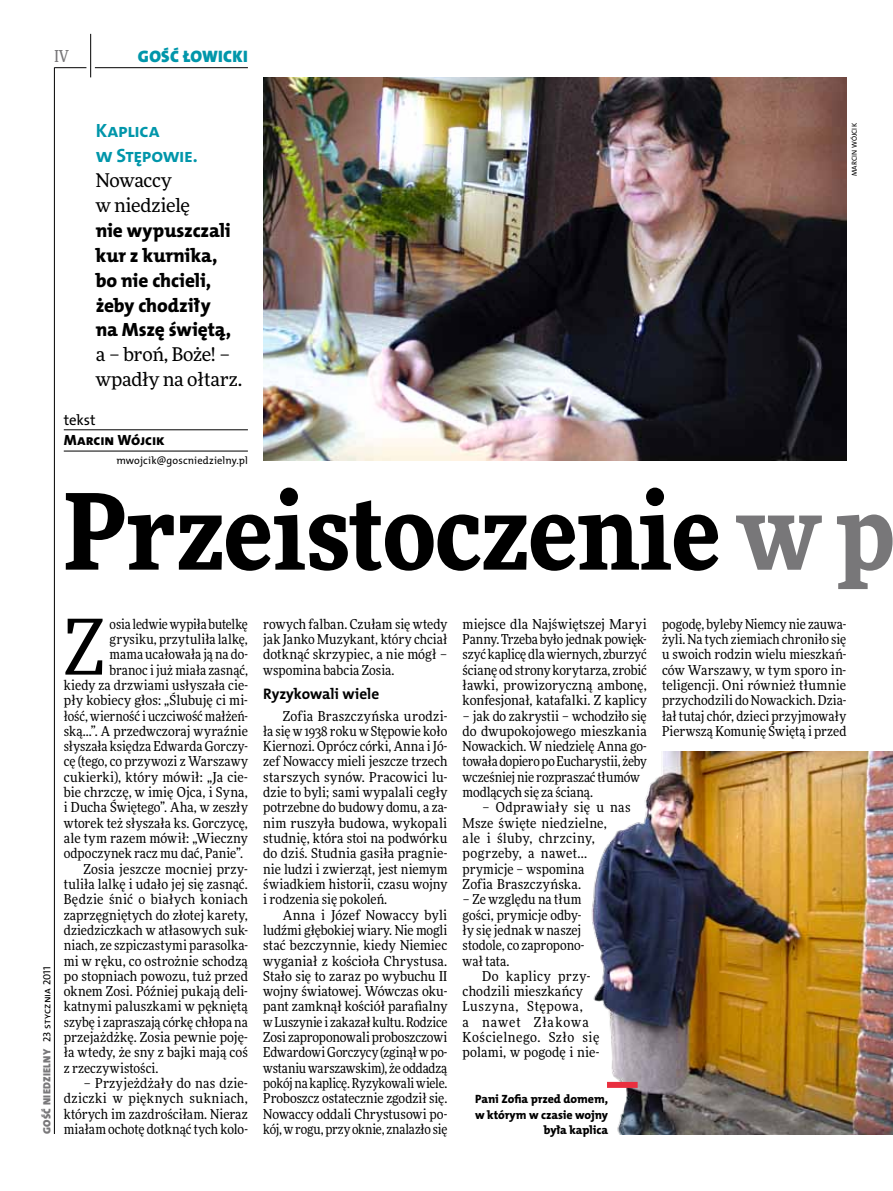
<style>
.page{position:relative;width:893px;height:1191px;background:#fff}
.page>*{position:absolute;margin:0;border:0;box-sizing:border-box;transform-origin:0 0}
.t1{font:900 105px "Freeday Narrow";letter-spacing:-.005em;color:#000}
.t2{font:76.95px "Freeday Narrow News";color:#000}
.t3{font:19.35px/24.9px "The Mix HP8 Ex Bld";letter-spacing:-.01em;color:#000}
.t4{font:19.35px/24.9px "The Mix HP7 Bld";letter-spacing:-.02em;color:#0096aa}
.t5{font:18.9px/24.9px "Freeday News";letter-spacing:-.015em;color:#000}
.t6{font:16.65px "The Mix HP9 Blk";letter-spacing:.02em;color:#0096aa}
.t7{font:500 16.5px "Freeday Narrow";color:#787779;scale:.9 1}
.t8{font:15.3px "The Mix HP7 Bld";color:#000}
.t9{font:14.85px "The Mix HP8 Ex Bld";color:#000}
.t10{font:14.85px "The Mix HP5 Plain";letter-spacing:-.005em;color:#000}
.t11{font:13.65px/15.3px "Freeday Narrow News";letter-spacing:.005em;color:#000;text-align:justify}
.t12{font:13.65px/15.3px "Freeday Narrow News";letter-spacing:.03em;color:#000}
.t13{font:13.65px "Freeday Narrow News";letter-spacing:.025em;color:#000}
.t14{font:12px/15.3px "The Mix HP8 Ex Bld";letter-spacing:-.005em;color:#000;text-align:right}
.t15{font:10.5px "The Mix HP9 Blk";letter-spacing:.025em;color:#787779}
.t16{font:10.5px "The Mix HP5 Plain";letter-spacing:.01em;color:#000}
.t17{font:7.2px "The Mix HP5 Plain";color:#000}
.s1{font-family:"The Mix HP5 Plain";color:#000}
.s2{color:#787779}
</style>
<div class="page">
<hr style="left:54px;top:67px;width:1px;height:1067px;background:#000">
<hr style="left:90px;top:34px;width:1px;height:43px;background:#000">
<hr style="left:54px;top:67px;width:32px;height:1px;background:#000">
<hr style="left:95px;top:67px;width:153px;height:1px;background:#000">
<hr style="left:64px;top:429px;width:184px;height:1px;background:#000">
<hr style="left:64px;top:451px;width:184px;height:1px;background:#000">
<img style="left:263px;top:77px;width:583px;height:383px">
<img style="left:591px;top:751px;width:302px;height:383px">
<div style="left:607px;top:1081px;width:31px;height:6px;background:#e92f3f"></div>
<p class="t7" style="left:54px;top:46px;width:17px">IV</p>
<p class="t6" style="left:138px;top:46px;width:111px">GOŚĆ ŁOWICKI</p>
<h3 class="t4" style="left:96px;top:118px;width:104px">Kaplica<br>w Stępowie.</h3>
<h3 class="t5" style="left:96px;top:167px;width:96px">Nowaccy w niedzielę</h3>
<h3 class="t3" style="left:96px;top:218px;width:137px">nie wypuszczali kur z kurnika, bo nie chcieli, żeby chodziły na Mszę świętą,</h3>
<h3 class="t5" style="left:96px;top:342px;width:148px">a – broń, Boże! – wpadły na ołtarz.</h3>
<p class="t10" style="left:64px;top:410px;width:33px">tekst</p>
<p class="t9" style="left:64px;top:430px;width:103px">Marcin Wójcik</p>
<p class="t16" style="left:116px;top:454px;width:133px">mwojcik@goscniedzielny.pl</p>
<p class="t17" style="left:850px;top:176px;width:55px;rotate:-90deg">Marcin Wójcik</p>
<p class="t15" style="left:40px;top:1134px;width:169px;rotate:-90deg">GOŚĆ NIEDZIELNY <span class="s1">23 stycznia 2011</span></p>
<h1 class="t1" style="left:64px;top:463px;width:832px">Przeistoczenie <span class="s2">w p</span></h1>
<h2 class="t2" style="left:64px;top:600px;width:42px">Z</h2>
<p class="t11" style="left:110px;top:616px;width:140px">osia ledwie wypiła butelkę</p>
<p class="t11" style="left:263px;top:616px;width:186px">rowych falban. Czułam się wtedy jak Janko Muzykant, który chciał dotknąć skrzypiec, a nie mógł – wspomina babcia Zosia.</p>
<p class="t8" style="left:263px;top:683px;width:118px">Ryzykowali wiele</p>
<p class="t11" style="left:263px;top:708px;width:186px;text-indent:20px">Zofia Braszczyńska urodzi&shy;ła się w 1938 roku w Stępowie koło Kiernozi. Oprócz córki, Anna i Jó&shy;zef Nowaccy mieli jeszcze trzech starszych synów. Pracowici lu&shy;dzie to byli; sami wypalali cegły potrzebne do budowy domu, a za&shy;nim ruszyła budowa, wykopali studnię, która stoi na podwórku do dziś. Studnia gasiła pragnie&shy;nie ludzi i zwierząt, jest niemym świadkiem historii, czasu wojny i rodzenia się pokoleń.</p>
<p class="t11" style="left:263px;top:907px;width:186px;text-indent:20px">Anna i Józef Nowaccy byli ludźmi głębokiej wiary. Nie mogli stać bezczynnie, kiedy Niemiec wyganiał z kościoła Chrystusa.<br>Stało się to zaraz po wybuchu II wojny światowej. Wówczas oku&shy;pant zamknął kościół parafialny w Luszynie i zakazał kultu. Rodzice Zosi zaproponowali proboszczowi Edwardowi Gorczycy (zginął w po&shy;wstaniu warszawskim), że oddadzą pokój na kaplicę. Ryzykowali wiele.<br>Proboszcz ostatecznie zgodził się.<br>Nowaccy oddali Chrystusowi po&shy;kój, w rogu, przy oknie, znalazło się</p>
<p class="t11" style="left:463px;top:616px;width:186px">miejsce dla Najświętszej Maryi Panny. Trzeba było jednak powięk&shy;szyć kaplicę dla wiernych, zburzyć ścianę od strony korytarza, zrobić ławki, prowizoryczną ambonę, konfesjonał, katafalki. Z kaplicy</p>
<p class="t11" style="left:463px;top:708px;width:186px;text-align:left">– jak do zakrystii – wchodziło się do dwupokojowego mieszkania<br>Nowackich. W niedzielę Anna go&shy;towała dopiero po Eucharystii, żeby wcześniej nie rozpraszać tłumów modlących się za ścianą.</p>
<p class="t11" style="left:463px;top:799px;width:170px;text-align:left;text-indent:20px">– Odprawiały się u nas<br>Msze święte niedzielne,<br>ale i śluby, chrzciny, pogrzeby, a nawet... prymicje – wspomina<br>Zofia Braszczyńska.</p>
<p class="t11" style="left:463px;top:891px;width:123px;text-align:left">– Ze względu na tłum gości, prymicje odby&shy;ły się jednak w naszej stodole, co zapropono&shy;wał tata.</p>
<p class="t12" style="left:463px;top:968px;width:138px;text-indent:20px">Do kaplicy przy&shy;chodzili mieszkańcy<br>Luszyna, Stępowa,<br>a nawet Złakowa<br>Kościelnego. Szło się polami, w pogodę i nie-</p>
<p class="t11" style="left:662px;top:616px;width:186px">pogodę, byleby Niemcy nie zauwa&shy;żyli. Na tych ziemiach chroniło się u swoich rodzin wielu mieszkań&shy;ców Warszawy, w tym sporo in&shy;teligencji. Oni również tłumnie przychodzili do Nowackich. Dzia&shy;łał tutaj chór, dzieci przyjmowały Pierwszą Komunię Świętą i przed</p>
<p class="t11" style="left:110px;top:631px;width:140px">grysiku, przytuliła lalkę,</p>
<p class="t11" style="left:110px;top:646px;width:140px">mama ucałowała ją na do-</p>
<p class="t11" style="left:110px;top:662px;width:140px">branoc i już miała zasnąć,</p>
<p class="t11" style="left:64px;top:677px;width:186px">kiedy za drzwiami usłyszała cie-</p>
<p class="t11" style="left:64px;top:692px;width:186px">pły kobiecy głos: „Ślubuję ci mi-</p>
<p class="t11" style="left:64px;top:708px;width:186px">łość, wierność i uczciwość małżeń-</p>
<p class="t11" style="left:64px;top:723px;width:186px">ską...”. A przedwczoraj wyraźnie</p>
<p class="t11" style="left:64px;top:738px;width:186px">słyszała księdza Edwarda Gorczy-</p>
<p class="t11" style="left:64px;top:754px;width:186px">cę (tego, co przywozi z Warszawy</p>
<p class="t11" style="left:64px;top:769px;width:186px">cukierki), który mówił: „Ja cie-</p>
<p class="t11" style="left:64px;top:784px;width:186px">bie chrzczę, w imię Ojca, i Syna,</p>
<p class="t11" style="left:64px;top:799px;width:186px">i Ducha Świętego”. Aha, w zeszły</p>
<p class="t11" style="left:64px;top:815px;width:186px">wtorek też słyszała ks. Gorczycę,</p>
<p class="t11" style="left:64px;top:830px;width:186px">ale tym razem mówił: „Wieczny</p>
<p class="t11" style="left:64px;top:845px;width:181px">odpoczynek racz mu dać, Panie”.</p>
<p class="t11" style="left:83px;top:861px;width:166px">Zosia jeszcze mocniej przy-</p>
<p class="t11" style="left:64px;top:876px;width:186px">tuliła lalkę i udało jej się zasnąć.</p>
<p class="t13" style="left:64px;top:891px;width:186px">Będzie śnić o białych koniach</p>
<p class="t11" style="left:64px;top:907px;width:186px">zaprzęgniętych do złotej karety,</p>
<p class="t11" style="left:64px;top:922px;width:186px">dziedziczkach w atłasowych suk-</p>
<p class="t11" style="left:64px;top:937px;width:186px">niach, ze szpiczastymi parasolka-</p>
<p class="t11" style="left:64px;top:953px;width:186px">mi w ręku, co ostrożnie schodzą</p>
<p class="t11" style="left:64px;top:968px;width:186px">po stopniach powozu, tuż przed</p>
<p class="t11" style="left:64px;top:983px;width:186px">oknem Zosi. Później pukają deli-</p>
<p class="t11" style="left:64px;top:998px;width:186px">katnymi paluszkami w pękniętą</p>
<p class="t11" style="left:64px;top:1014px;width:186px">szybę i zapraszają córkę chłopa na</p>
<p class="t11" style="left:64px;top:1029px;width:186px">przejażdżkę. Zosia pewnie poję-</p>
<p class="t11" style="left:64px;top:1044px;width:186px">ła wtedy, że sny z bajki mają coś</p>
<p class="t11" style="left:64px;top:1060px;width:96px">z rzeczywistości.</p>
<p class="t11" style="left:64px;top:1075px;width:186px;text-indent:20px">– Przyjeżdżały do nas dzie&shy;dziczki w pięknych sukniach, których im zazdrościłam. Nieraz miałam ochotę dotknąć tych kolo-</p>
<p class="t14" style="left:475px;top:1091px;width:134px">Pani Zofia przed domem, w którym w czasie wojny była kaplica</p>
</div>
